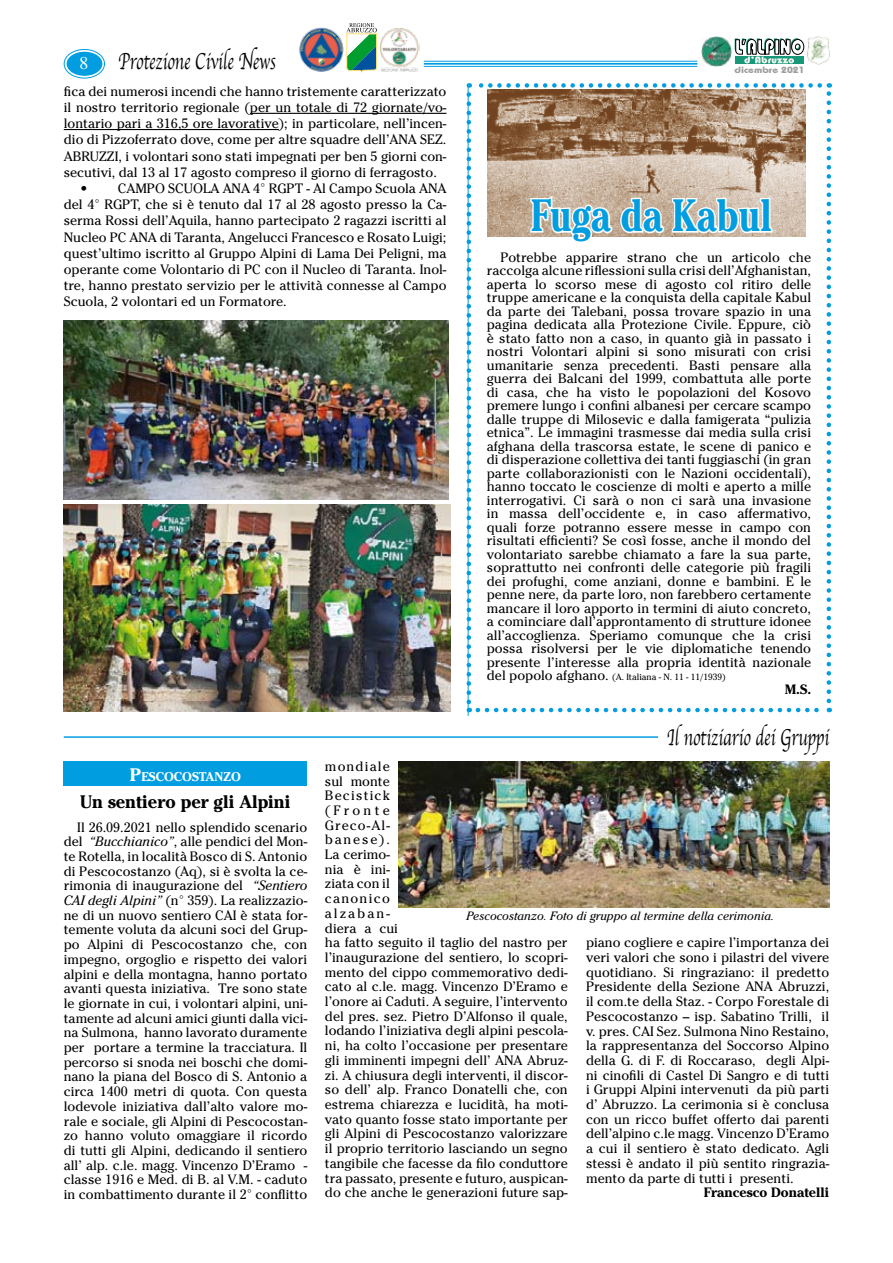
<style>
.page{position:relative;width:893px;height:1263px;background:#fff}
.page>*{position:absolute;margin:0;border:0;box-sizing:border-box;transform-origin:0 0}
.t1{font:700 45px "Cheltenham";color:#009ee0;scale:.8 1}
.t2{font:24px "Apple Chancery";color:#000;scale:.7 1}
.t3{font:700 18px "Cheltenham";color:#000}
.t4{font:13.5px/14.7px "Cheltenham";color:#000;text-align:justify}
.t5{font:700 13.5px "Cheltenham";color:#000}
.t6{font:700 12.6px "Cheltenham";color:#fff}
.t7{font:italic 12px "Cheltenham";color:#000}
.t8{font:9px "Cheltenham";color:#000}
.t9{font:700 9px "Bauhaus";color:#9c9d9f;scale:1.18 1}
.s1{font-weight:700}
.s2{font-size:13.5px}
.s3{font-size:18px}
.s4{font-style:italic}
</style>
<div class="page">
<img style="left:488px;top:89px;width:318px;height:147px">
<hr style="left:250px;top:113px;width:196px;height:1px;background:#000">
<hr style="left:64px;top:129px;width:215px;height:1px;background:#000">
<img style="left:64px;top:320px;width:385px;height:179px">
<svg style="left:529px;top:192px;width:245px;height:45px"></svg>
<img style="left:64px;top:505px;width:387px;height:206px">
<hr style="left:468px;top:85px;width:1px;height:631px;background:#009ee0">
<div style="left:64px;top:761px;width:243px;height:24px;background:#009ee0"></div>
<hr style="left:64px;top:736px;width:765px;height:2px;background:#009ee0">
<div style="left:658px;top:726px;width:171px;height:30px;background:#fff"></div>
<img style="left:398px;top:761px;width:431px;height:147px">
<svg style="left:467px;top:94px;width:4px;height:618px"></svg>
<svg style="left:478px;top:708px;width:352px;height:4px"></svg>
<svg style="left:827px;top:83px;width:4px;height:618px"></svg>
<svg style="left:469px;top:83px;width:351px;height:5px"></svg>
<svg style="left:735px;top:63px;width:68px;height:1px"></svg>
<svg style="left:735px;top:38px;width:69px;height:25px"></svg>
<img style="left:702px;top:36px;width:30px;height:30px">
<img style="left:808px;top:37px;width:21px;height:28px">
<div style="left:67px;top:52px;width:35px;height:24px;background:#009ee0;border-radius:50%"></div>
<div style="left:64px;top:49px;width:41px;height:29px;border:1px solid #009ee0;border-radius:50%"></div>
<hr style="left:424px;top:61px;width:273px;height:1px;background:#009ee0">
<hr style="left:424px;top:63px;width:273px;height:2px;background:#009ee0">
<hr style="left:424px;top:66px;width:273px;height:1px;background:#009ee0">
<img style="left:299px;top:27px;width:45px;height:45px">
<img style="left:380px;top:28px;width:40px;height:44px">
<svg style="left:346px;top:23px;width:31px;height:50px"></svg>
<h2 class="t2" style="left:118px;top:42px;width:226px">Protezione Civile News</h2>
<p class="t4" style="left:64px;top:83px;width:384px;line-height:16.2px">fica dei numerosi incendi che hanno tristemente caratterizzato il nostro territorio regionale (per un totale di 72 giornate/vo&shy;lontario pari a 316,5 ore lavorative); in particolare, nell’incen&shy;dio di Pizzoferrato dove, come per altre squadre dell’ANA SEZ.<br>ABRUZZI, i volontari sono stati impegnati per ben 5 giorni con&shy;secutivi, dal 13 al 17 agosto compreso il giorno di ferragosto.</p>
<p class="t4" style="left:64px;top:180px;width:384px;line-height:16.2px;text-indent:16px"><span class="s1">•</span> CAMPO SCUOLA ANA 4° RGPT - Al Campo Scuola ANA del 4° RGPT, che si è tenuto dal 17 al 28 agosto presso la Ca&shy;serma Rossi dell’Aquila, hanno partecipato 2 ragazzi iscritti al Nucleo PC ANA di Taranta, Angelucci Francesco e Rosato Luigi; quest’ultimo iscritto al Gruppo Alpini di Lama Dei Peligni, ma operante come Volontario di PC con il Nucleo di Taranta. Inol&shy;tre, hanno prestato servizio per le attività connesse al Campo Scuola, 2 volontari ed un Formatore.</p>
<p class="t9" style="left:735px;top:65px;width:61px">dicembre 2021</p>
<h1 class="t1" style="left:531px;top:187px;width:303px">Fuga da Kabul</h1>
<p class="t4" style="left:487px;top:250px;width:326px;line-height:13.5px;text-indent:14px">Potrebbe apparire strano che un articolo che raccolga alcune riflessioni sulla crisi dell’Afghanistan, aperta lo scorso mese di agosto col ritiro delle truppe americane e la conquista della capitale Kabul da parte dei Talebani, possa trovare spazio in una pagina dedicata alla Protezione Civile. Eppure, ciò è stato fatto non a caso, in quanto già in passato i nostri Volontari alpini si sono misurati con crisi umanitarie senza precedenti. Basti pensare alla guerra dei Balcani del 1999, combattuta alle porte di casa, che ha visto le popolazioni del Kosovo premere lungo i confini albanesi per cercare scampo dalle truppe di Milosevic e dalla famigerata “pulizia etnica”. Le immagini trasmesse dai media sulla crisi afghana della trascorsa estate, le scene di panico e di disperazione collettiva dei tanti fuggiaschi (in gran parte collaborazionisti con le Nazioni occidentali), hanno toccato le coscienze di molti e aperto a mille interrogativi. Ci sarà o non ci sarà una invasione in massa dell’occidente e, in caso affermativo, quali forze potranno essere messe in campo con risultati efficienti? Se così fosse, anche il mondo del volontariato sarebbe chiamato a fare la sua parte, soprattutto nei confronti delle categorie più fragili dei profughi, come anziani, donne e bambini. E le penne nere, da parte loro, non farebbero certamente mancare il loro apporto in termini di aiuto concreto, a cominciare dall’approntamento di strutture idonee all’accoglienza. Speriamo comunque che la crisi possa risolversi per le vie diplomatiche tenendo presente l’interesse alla propria identità nazionale</p>
<p class="t8" style="left:487px;top:671px;width:240px"><span class="s2">del popolo afghano.</span> (A. Italiana - N. 11 - 11/1939)</p>
<p class="t5" style="left:785px;top:680px;width:28px">M.S.</p>
<h2 class="t2" style="left:667px;top:718px;width:234px">Il notiziario dei Gruppi</h2>
<p class="t6" style="left:130px;top:768px;width:113px"><span class="s3">P</span>escocostanzo</p>
<h3 class="t3" style="left:80px;top:790px;width:212px">Un sentiero per gli Alpini</h3>
<p class="t4" style="left:64px;top:819px;width:245px;text-indent:14px">Il 26.09.2021 nello splendido scenario del <span class="s4">“Bucchianico”</span>, alle pendici del Mon&shy;te Rotella, in località Bosco di S. Antonio di Pescocostanzo (Aq), si è svolta la ce&shy;rimonia di inaugurazione del <span class="s4">“Sentiero CAI degli Alpini”</span> (n° 359). La realizzazio&shy;ne di un nuovo sentiero CAI è stata for&shy;temente voluta da alcuni soci del Grup&shy;po Alpini di Pescocostanzo che, con impegno, orgoglio e rispetto dei valori alpini e della montagna, hanno portato avanti questa iniziativa. Tre sono state le giornate in cui, i volontari alpini, uni&shy;tamente ad alcuni amici giunti dalla vici&shy;na Sulmona, hanno lavorato duramente per portare a termine la tracciatura. Il percorso si snoda nei boschi che domi&shy;nano la piana del Bosco di S. Antonio a circa 1400 metri di quota. Con questa lodevole iniziativa dall’alto valore mo&shy;rale e sociale, gli Alpini di Pescocostan&shy;zo hanno voluto omaggiare il ricordo di tutti gli Alpini, dedicando il sentiero all’ alp. c.le. magg. Vincenzo D’Eramo - classe 1916 e Med. di B. al V.M. - caduto in combattimento durante il 2° conflitto</p>
<p class="t4" style="left:325px;top:759px;width:244px;text-align:left">mondiale<br>sul monte<br>Becistick<br>(Fronte<br>Greco-Al-<br>banese).<br>La cerimo-<br>nia è ini-<br>ziata con il<br>canonico<br>alzaban-<br>diera a cui<br>ha fatto seguito il taglio del nastro per l’inaugurazione del sentiero, lo scopri&shy;mento del cippo commemorativo dedi&shy;cato al c.le. magg. Vincenzo D’Eramo e l’onore ai Caduti. A seguire, l’intervento del pres. sez. Pietro D’Alfonso il quale, lodando l’iniziativa degli alpini pescola&shy;ni, ha colto l’occasione per presentare gli imminenti impegni dell’ ANA Abruz&shy;zi. A chiusura degli interventi, il discor&shy;so dell’ alp. Franco Donatelli che, con estrema chiarezza e lucidità, ha moti&shy;vato quanto fosse stato importante per gli Alpini di Pescocostanzo valorizzare il proprio territorio lasciando un segno tangibile che facesse da filo conduttore tra passato, presente e futuro, auspican&shy;do che anche le generazioni future sap-</p>
<p class="t7" style="left:467px;top:909px;width:309px">Pescocostanzo. Foto di gruppo al termine della cerimonia.</p>
<p class="t4" style="left:586px;top:935px;width:245px">piano cogliere e capire l’importanza dei veri valori che sono i pilastri del vivere quotidiano. Si ringraziano: il predetto Presidente della Sezione ANA Abruzzi, il com.te della Staz. - Corpo Forestale di Pescocostanzo – isp. Sabatino Trilli, il v. pres. CAI Sez. Sulmona Nino Restaino, la rappresentanza del Soccorso Alpino della G. di F. di Roccaraso, degli Alpi&shy;ni cinofili di Castel Di Sangro e di tutti i Gruppi Alpini intervenuti da più parti d’ Abruzzo. La cerimonia si è conclusa con un ricco buffet offerto dai parenti dell’alpino c.le magg. Vincenzo D’Eramo a cui il sentiero è stato dedicato. Agli stessi è andato il più sentito ringrazia&shy;mento da parte di tutti i presenti.</p>
<p class="t5" style="left:704px;top:1184px;width:127px">Francesco Donatelli</p>
</div>
